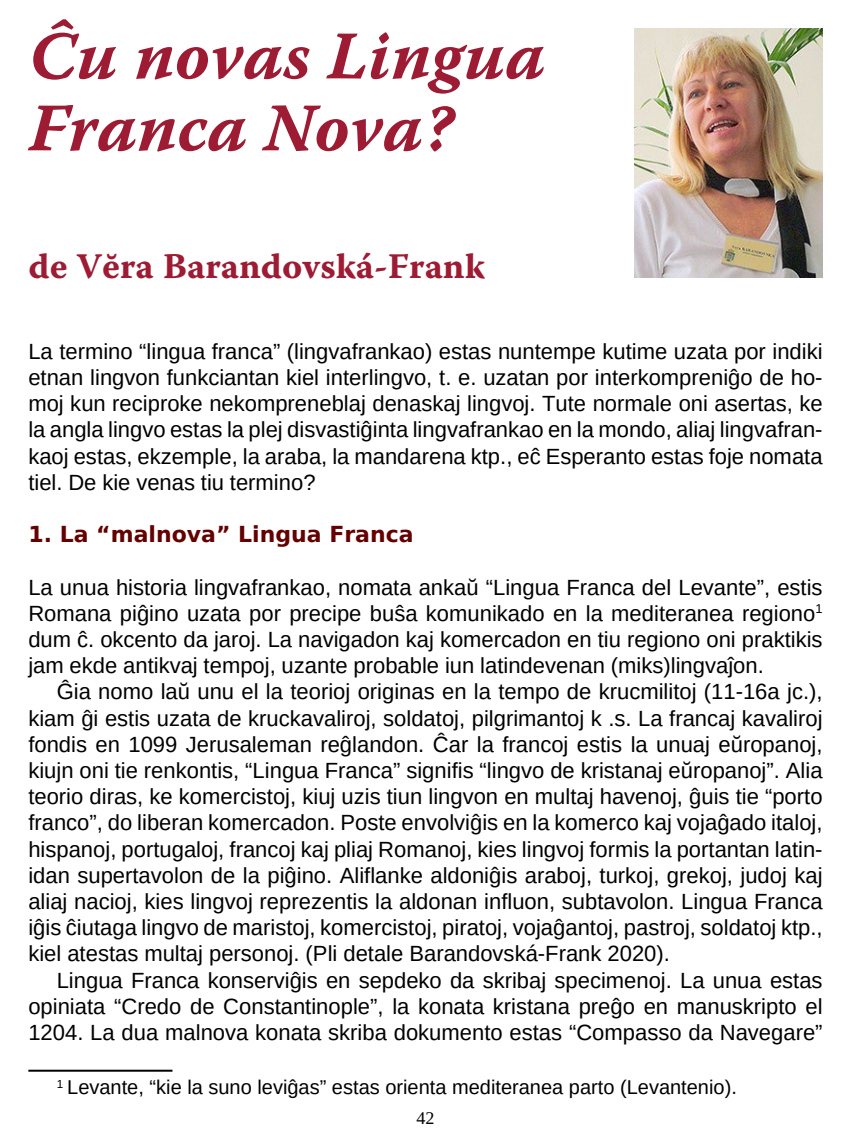
<style>
.page{position:relative;width:851px;height:1134px;background:#fff}
.page>*{position:absolute;margin:0;border:0;box-sizing:border-box;transform-origin:0 0}
.t1{font:68px/72px "Warnock Pro Bold It Capt";color:#9e1b34}
.t2{font:36px "Warnock Pro Bold Capt";color:#9e1b34}
.t3{font:22px/26.2px "Liberation Sans";color:#000;text-align:justify}
.t4{font:700 22px "DejaVu Sans";color:#640000}
.t5{font:20px "Liberation Sans";color:#000}
.t6{font:18px "Liberation Serif";color:#000}
</style>
<div class="page">
<hr style="left:28px;top:1070px;width:144px;height:2px;background:#000">
<img style="left:634px;top:28px;width:188px;height:250px">
<h1 class="t1" style="left:28px;top:19px;width:518px">Ĉu novas Lingua<br>Franca Nova?</h1>
<h2 class="t2" style="left:28px;top:244px;width:458px">de Vĕra Barandovská-Frank</h2>
<p class="t3" style="left:28px;top:338px;width:795px">La termino “lingua franca” (lingvafrankao) estas nuntempe kutime uzata por indiki etnan lingvon funkciantan kiel interlingvo, t. e. uzatan por interkompreniĝo de ho&shy;moj kun reciproke nekompreneblaj denaskaj lingvoj. Tute normale oni asertas, ke la angla lingvo estas la plej disvastiĝinta lingvafrankao en la mondo, aliaj lingvafran&shy;kaoj estas, ekzemple, la araba, la mandarena ktp., eĉ Esperanto estas foje nomata tiel. De kie venas tiu termino?</p>
<p class="t4" style="left:28px;top:516px;width:387px">1. La “malnova” Lingua Franca</p>
<p class="t3" style="left:28px;top:574px;width:795px">La unua historia lingvafrankao, nomata ankaŭ “Lingua Franca del Levante”, estis Romana piĝino uzata por precipe buŝa komunikado en la mediteranea regiono<sup>1 </sup>dum ĉ. okcento da jaroj. La navigadon kaj komercadon en tiu regiono oni praktikis jam ekde antikvaj tempoj, uzante probable iun latindevenan (miks)lingvaĵon.</p>
<p class="t3" style="left:28px;top:679px;width:795px;text-indent:28px">Ĝia nomo laŭ unu el la teorioj originas en la tempo de krucmilitoj (11-16a jc.), kiam ĝi estis uzata de kruckavaliroj, soldatoj, pilgrimantoj k .s. La francaj kavaliroj fondis en 1099 Jerusaleman reĝlandon. Ĉar la francoj estis la unuaj eŭropanoj, kiujn oni tie renkontis, “Lingua Franca” signifis “lingvo de kristanaj eŭropanoj”. Alia teorio diras, ke komercistoj, kiuj uzis tiun lingvon en multaj havenoj, ĝuis tie “porto franco”, do liberan komercadon. Poste envolviĝis en la komerco kaj vojaĝado italoj, hispanoj, portugaloj, francoj kaj pliaj Romanoj, kies lingvoj formis la portantan latin&shy;idan supertavolon de la piĝino. Aliflanke aldoniĝis araboj, turkoj, grekoj, judoj kaj aliaj nacioj, kies lingvoj reprezentis la aldonan influon, subtavolon. Lingua Franca iĝis ĉiutaga lingvo de maristoj, komercistoj, piratoj, vojaĝantoj, pastroj, soldatoj ktp., kiel atestas multaj personoj. (Pli detale Barandovská-Frank 2020).</p>
<p class="t3" style="left:28px;top:967px;width:795px;text-indent:28px">Lingua Franca konserviĝis en sepdeko da skribaj specimenoj. La unua estas opiniata “Credo de Constantinople”, la konata kristana preĝo en manuskripto el 1204. La dua malnova konata skriba dokumento estas “Compasso da Navegare”</p>
<p class="t5" style="left:57px;top:1075px;width:681px"><sup>1</sup> Levante, “kie la suno leviĝas” estas orienta mediteranea parto (Levantenio).</p>
<p class="t6" style="left:416px;top:1106px;width:19px">42</p>
</div>
